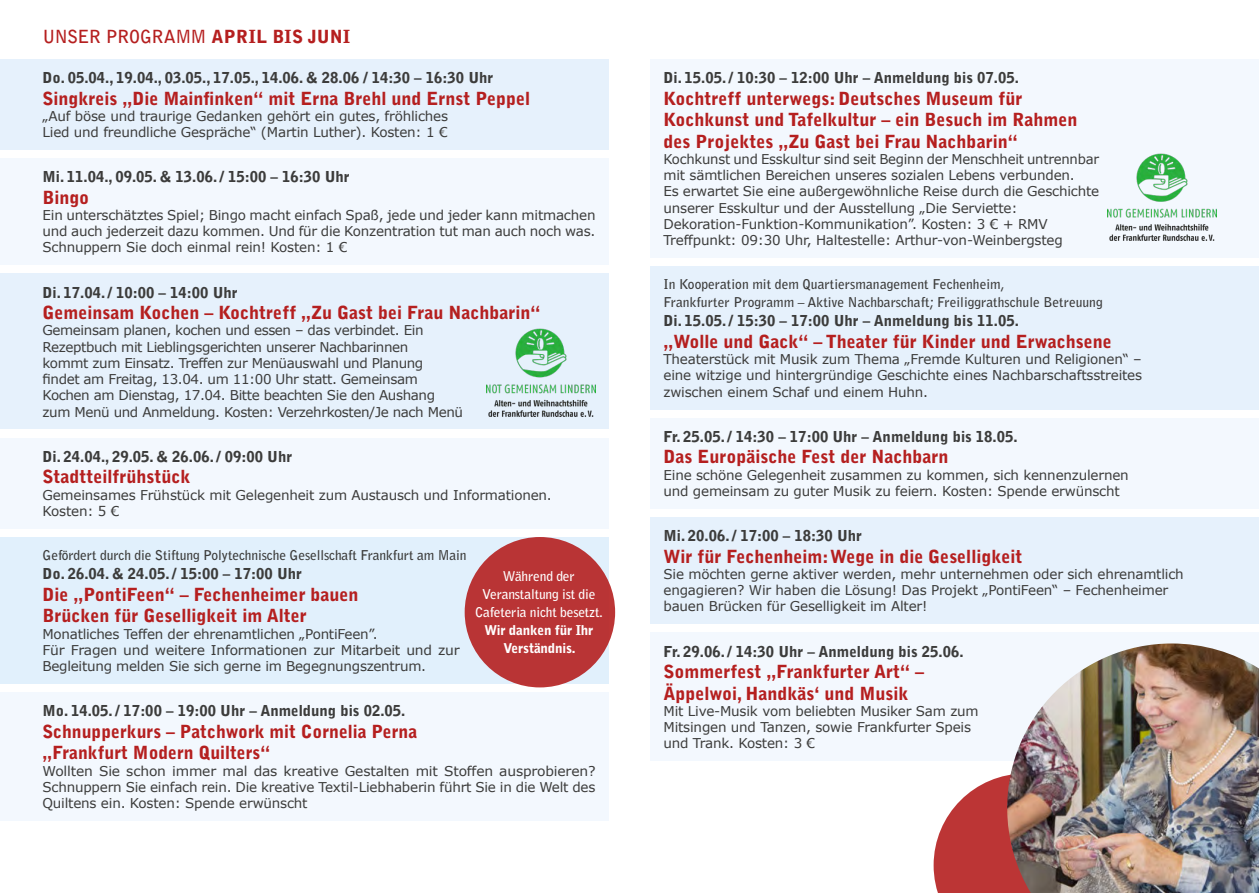
<style>
.page{position:relative;width:1259px;height:893px;background:#fff}
.page>*{position:absolute;margin:0;border:0;box-sizing:border-box;transform-origin:0 0}
.t1{font:900 18px/21.6px "Bell Gothic Std";color:#b51f1f}
.t2{font:700 18px "Bell Gothic Std";letter-spacing:-.03em;color:#b51f1f}
.t3{font:900 15px "Bell Gothic Std";color:#3c3c3b}
.t4{font:13.5px/16.2px "Verdana";letter-spacing:-.015em;color:#3c3c3b}
.t5{font:700 13.5px/18px "Bell Gothic Std";color:#3c3c3b}
.t6{font:700 13.5px/18px "Bell Gothic Std";letter-spacing:-.015em;color:#fff;text-align:center}
.t7{font:900 13.5px/18px "Bell Gothic Std";letter-spacing:-.015em;color:#fff;text-align:center}
.s1{font-weight:900}
</style>
<div class="page">
<svg style="left:933px;top:775px;width:74px;height:118px"></svg>
<div style="left:0;top:537px;width:608px;height:147px;background:#e1f0fc"></div>
<div style="left:465px;top:537px;width:150px;height:150px;background:#b93435;border-radius:50%"></div>
<div style="left:0;top:59px;width:608px;height:91px;background:#e6f1fc"></div>
<div style="left:0;top:158px;width:608px;height:107px;background:#f3f8fe"></div>
<div style="left:0;top:274px;width:608px;height:155px;background:#e6f1fc"></div>
<img style="left:487px;top:328px;width:108px;height:88px">
<div style="left:0;top:438px;width:608px;height:90px;background:#f3f8fe"></div>
<div style="left:0;top:692px;width:608px;height:129px;background:#f3f8fe"></div>
<div style="left:651px;top:266px;width:608px;height:143px;background:#e6f1fc"></div>
<div style="left:651px;top:59px;width:608px;height:199px;background:#f3f8fe"></div>
<img style="left:1107px;top:153px;width:109px;height:88px">
<div style="left:651px;top:418px;width:608px;height:91px;background:#f3f8fe"></div>
<div style="left:651px;top:517px;width:608px;height:107px;background:#e6f1fc"></div>
<div style="left:651px;top:632px;width:608px;height:129px;background:#f3f8fe"></div>
<img style="left:1007px;top:643px;width:252px;height:250px">
<h1 class="t2" style="left:43px;top:25px;width:309px">UNSER PROGRAMM <span class="s1">APRIL BIS JUNI</span></h1>
<p class="t3" style="left:43px;top:69px;width:452px">Do. 05.04., 19.04., 03.05., 17.05., 14.06. &amp; 28.06 / 14:30 – 16:30 Uhr</p>
<h1 class="t1" style="left:43px;top:88px;width:489px">Singkreis „Die Mainfinken“ mit Erna Brehl und Ernst Peppel</h1>
<p class="t4" style="left:43px;top:108px;width:407px">„Auf böse und traurige Gedanken gehört ein gutes, fröhliches<br>Lied und freundliche Gespräche“ (Martin Luther). Kosten: 1 €</p>
<p class="t3" style="left:43px;top:168px;width:309px">Mi. 11.04., 09.05. &amp; 13.06. / 15:00 – 16:30 Uhr</p>
<h1 class="t1" style="left:43px;top:187px;width:48px">Bingo</h1>
<p class="t4" style="left:43px;top:207px;width:554px;text-align:justify">Ein unterschätztes Spiel; Bingo macht einfach Spaß, jede und jeder kann mitmachen und auch jederzeit dazu kommen. Und für die Konzentration tut man auch noch was.<br>Schnuppern Sie doch einmal rein! Kosten: 1 €</p>
<p class="t3" style="left:43px;top:284px;width:197px">Di. 17.04. / 10:00 – 14:00 Uhr</p>
<h1 class="t1" style="left:43px;top:302px;width:499px">Gemeinsam Kochen – Kochtreff „Zu Gast bei Frau Nachbarin“</h1>
<p class="t4" style="left:43px;top:323px;width:422px">Gemeinsam planen, kochen und essen – das verbindet. Ein Rezeptbuch mit Lieblingsgerichten unserer Nachbarinnen<br>kommt zum Einsatz. Treffen zur Menüauswahl und Planung findet am Freitag, 13.04. um 11:00 Uhr statt. Gemeinsam Kochen am Dienstag, 17.04. Bitte beachten Sie den Aushang zum Menü und Anmeldung. Kosten: Verzehrkosten/Je nach Menü</p>
<p class="t3" style="left:43px;top:448px;width:251px">Di. 24.04., 29.05. &amp; 26.06. / 09:00 Uhr</p>
<h1 class="t1" style="left:43px;top:466px;width:150px">Stadtteilfrühstück</h1>
<p class="t4" style="left:43px;top:487px;width:511px">Gemeinsames Frühstück mit Gelegenheit zum Austausch und Informationen.<br>Kosten: 5 €</p>
<p class="t5" style="left:43px;top:546px;width:425px">Gefördert durch die Stiftung Polytechnische Gesellschaft Frankfurt am Main</p>
<p class="t3" style="left:43px;top:565px;width:261px">Do. 26.04. &amp; 24.05. / 15:00 – 17:00 Uhr</p>
<h1 class="t1" style="left:43px;top:584px;width:318px">Die „PontiFeen“ – Fechenheimer bauen<br>Brücken für Geselligkeit im Alter</h1>
<p class="t4" style="left:43px;top:626px;width:419px">Monatliches Teffen der ehrenamtlichen „PontiFeen”.<br>Für Fragen und weitere Informationen zur Mitarbeit und zur<br>Begleitung melden Sie sich gerne im Begegnungszentrum.</p>
<p class="t6" style="left:475px;top:567px;width:129px">Während der<br>Veranstaltung ist die<br>Cafeteria nicht besetzt.</p>
<p class="t7" style="left:484px;top:621px;width:110px">Wir danken für Ihr<br>Verständnis.</p>
<p class="t3" style="left:43px;top:702px;width:364px">Mo. 14.05. / 17:00 – 19:00 Uhr – Anmeldung bis 02.05.</p>
<h1 class="t1" style="left:43px;top:721px;width:376px">Schnupperkurs – Patchwork mit Cornelia Perna „Frankfurt Modern Quilters“</h1>
<p class="t4" style="left:43px;top:763px;width:554px;text-align:justify">Wollten Sie schon immer mal das kreative Gestalten mit Stoffen ausprobieren?<br>Schnuppern Sie einfach rein. Die kreative Textil-Liebhaberin führt Sie in die Welt des Quiltens ein. Kosten: Spende erwünscht</p>
<p class="t3" style="left:663px;top:69px;width:357px">Di. 15.05. / 10:30 – 12:00 Uhr – Anmeldung bis 07.05.</p>
<h1 class="t1" style="left:663px;top:88px;width:415px">Kochtreff unterwegs: Deutsches Museum für<br>Kochkunst und Tafelkultur – ein Besuch im Rahmen des Projektes „Zu Gast bei Frau Nachbarin“</h1>
<p class="t4" style="left:663px;top:151px;width:437px">Kochkunst und Esskultur sind seit Beginn der Menschheit untrennbar mit sämtlichen Bereichen unseres sozialen Lebens verbunden.<br>Es erwartet Sie eine außergewöhnliche Reise durch die Geschichte unserer Esskultur und der Ausstellung „Die Serviette:<br>Dekoration-Funktion-Kommunikation”. Kosten: 3 € + RMV Treffpunkt: 09:30 Uhr, Haltestelle: Arthur-von-Weinbergsteg</p>
<p class="t5" style="left:663px;top:275px;width:441px">In Kooperation mit dem Quartiersmanagement Fechenheim,<br>Frankfurter Programm – Aktive Nachbarschaft; Freiliggrathschule Betreuung</p>
<p class="t3" style="left:663px;top:312px;width:357px">Di. 15.05. / 15:30 – 17:00 Uhr – Anmeldung bis 11.05.</p>
<h1 class="t1" style="left:663px;top:331px;width:450px">„Wolle und Gack“ – Theater für Kinder und Erwachsene</h1>
<p class="t4" style="left:663px;top:351px;width:480px;text-align:justify">Theaterstück mit Musik zum Thema „Fremde Kulturen und Religionen“ – eine witzige und hintergründige Geschichte eines Nachbarschaftsstreites zwischen einem Schaf und einem Huhn.</p>
<p class="t3" style="left:663px;top:428px;width:356px">Fr. 25.05. / 14:30 – 17:00 Uhr – Anmeldung bis 18.05.</p>
<h1 class="t1" style="left:663px;top:446px;width:286px">Das Europäische Fest der Nachbarn</h1>
<p class="t4" style="left:663px;top:467px;width:467px">Eine schöne Gelegenheit zusammen zu kommen, sich kennenzulernen und gemeinsam zu guter Musik zu feiern. Kosten: Spende erwünscht</p>
<p class="t3" style="left:663px;top:527px;width:200px">Mi. 20.06. / 17:00 – 18:30 Uhr</p>
<h1 class="t1" style="left:663px;top:546px;width:360px">Wir für Fechenheim: Wege in die Geselligkeit</h1>
<p class="t4" style="left:663px;top:566px;width:522px">Sie möchten gerne aktiver werden, mehr unternehmen oder sich ehrenamtlich engagieren? Wir haben die Lösung! Das Projekt „PontiFeen“ – Fechenheimer bauen Brücken für Geselligkeit im Alter!</p>
<p class="t3" style="left:663px;top:642px;width:301px">Fr. 29.06. / 14:30 Uhr – Anmeldung bis 25.06.</p>
<h1 class="t1" style="left:663px;top:661px;width:262px">Sommerfest „Frankfurter Art“ –<br>Äppelwoi, Handkäs‘ und Musik</h1>
<p class="t4" style="left:663px;top:703px;width:317px">Mit Live-Musik vom beliebten Musiker Sam zum<br>Mitsingen und Tanzen, sowie Frankfurter Speis und Trank. Kosten: 3 €</p>
</div>
